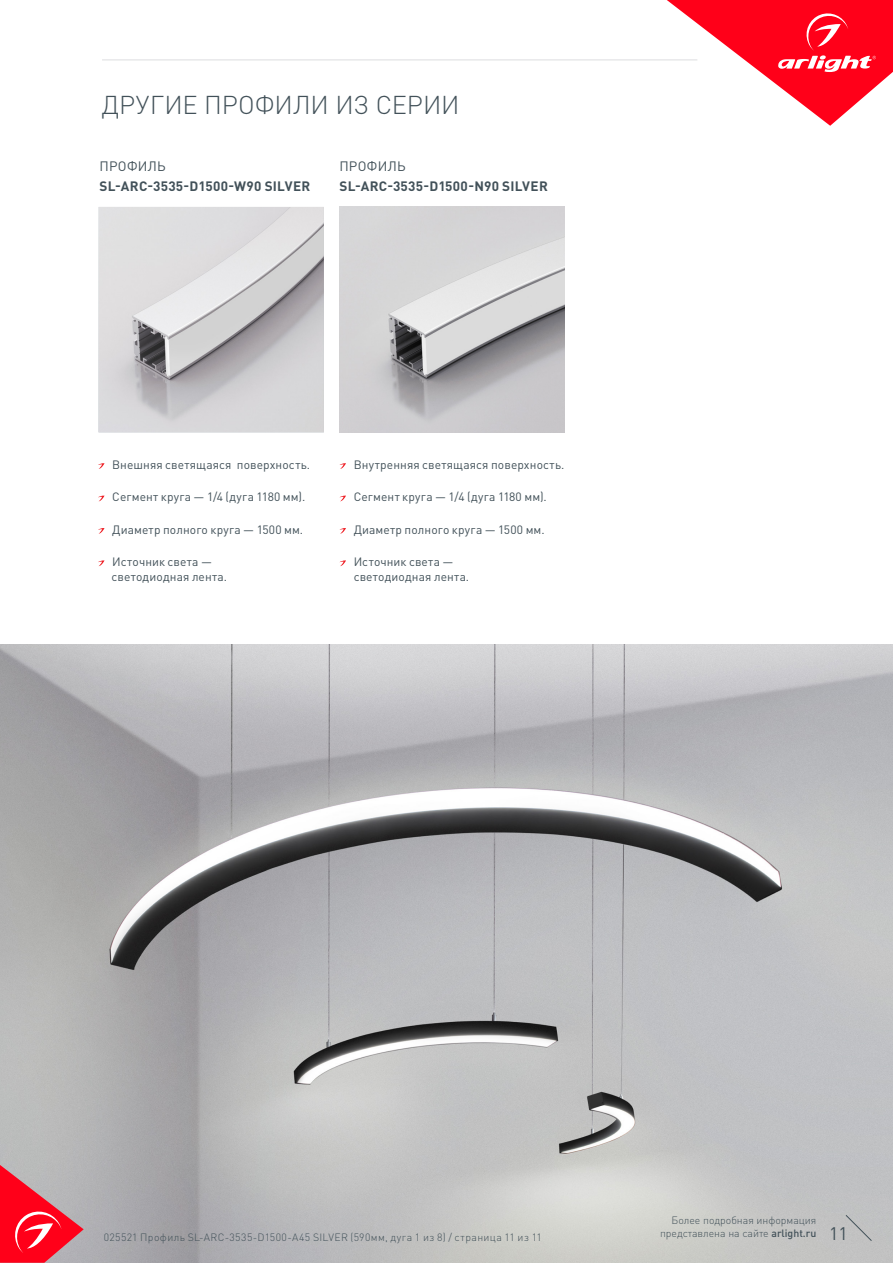
<style>
.page{position:relative;width:893px;height:1263px;background:#fff}
.page>*{position:absolute;margin:0;border:0;box-sizing:border-box;transform-origin:0 0}
.t1{font:300 25.5px "DIN Pro";color:#425159}
.t2{font:18px "DIN Pro";color:#425159}
.t3{font:700 13.5px/19.5px "DIN Pro";letter-spacing:.02em;color:#425159}
.Body{font:12px/14.4px "DIN Pro";letter-spacing:.01em;color:#425159}
.t4{font:300 10.5px "DIN Pro";letter-spacing:.04em;color:#425159}
.t5{font:300 10.5px "DIN Pro";color:#425159}
.s1{font-weight:400}
.s2{font-weight:500}
</style>
<div class="page">
<svg style="left:667px;top:0;width:226px;height:126px"></svg>
<hr style="left:102px;top:60px;width:595px;height:1px;background:#dcdddf">
<img style="left:0;top:644px;width:893px;height:619px">
<img style="left:99px;top:207px;width:225px;height:225px">
<svg style="left:98px;top:463px;width:7px;height:6px"></svg>
<svg style="left:98px;top:496px;width:7px;height:5px"></svg>
<svg style="left:98px;top:528px;width:7px;height:6px"></svg>
<svg style="left:98px;top:560px;width:7px;height:6px"></svg>
<img style="left:339px;top:207px;width:226px;height:225px">
<svg style="left:339px;top:463px;width:7px;height:6px"></svg>
<svg style="left:339px;top:496px;width:7px;height:5px"></svg>
<svg style="left:339px;top:528px;width:7px;height:6px"></svg>
<svg style="left:339px;top:560px;width:7px;height:6px"></svg>
<svg style="left:0;top:1165px;width:84px;height:98px;background:#e15564"></svg>
<svg style="left:845px;top:1215px;width:27px;height:26px"></svg>
<p class="t1" style="left:102px;top:87px;width:359px">ДРУГИЕ ПРОФИЛИ ИЗ СЕРИИ</p>
<p class="t3" style="left:100px;top:156px;width:212px"><span class="s1">ПРОФИЛЬ<br></span>SL-ARC-3535-D1500-W90 SILVER</p>
<p class="t3" style="left:339px;top:156px;width:210px"><span class="s1">ПРОФИЛЬ<br></span>SL-ARC-3535-D1500-N90 SILVER</p>
<p class="Body" style="left:112px;top:457px;width:199px">Внешняя светящаяся поверхность.</p>
<p class="Body" style="left:112px;top:489px;width:195px">Сегмент круга — 1/4 (дуга 1180 мм).</p>
<p class="Body" style="left:112px;top:522px;width:192px">Диаметр полного круга — 1500 мм.</p>
<p class="Body" style="left:112px;top:554px;width:101px">Источник света —</p>
<p class="Body" style="left:112px;top:568px;width:117px">светодиодная лента.</p>
<p class="Body" style="left:354px;top:457px;width:212px">Внутренняя светящаяся поверхность.</p>
<p class="Body" style="left:354px;top:489px;width:195px">Сегмент круга — 1/4 (дуга 1180 мм).</p>
<p class="Body" style="left:354px;top:522px;width:192px">Диаметр полного круга — 1500 мм.</p>
<p class="Body" style="left:354px;top:554px;width:117px">Источник света — светодиодная лента.</p>
<p class="t5" style="left:672px;top:1213px;width:146px">Более подробная информация</p>
<p class="t4" style="left:104px;top:1230px;width:440px">025521 Профиль SL-ARC-3535-D1500-A45 SILVER (590мм, дуга 1 из 8) / страница 11 из 11</p>
<p class="t5" style="left:660px;top:1226px;width:158px">представлена на сайте <span class="s2">arlight.ru</span></p>
<p class="t2" style="left:829px;top:1222px;width:20px">11</p>
</div>
